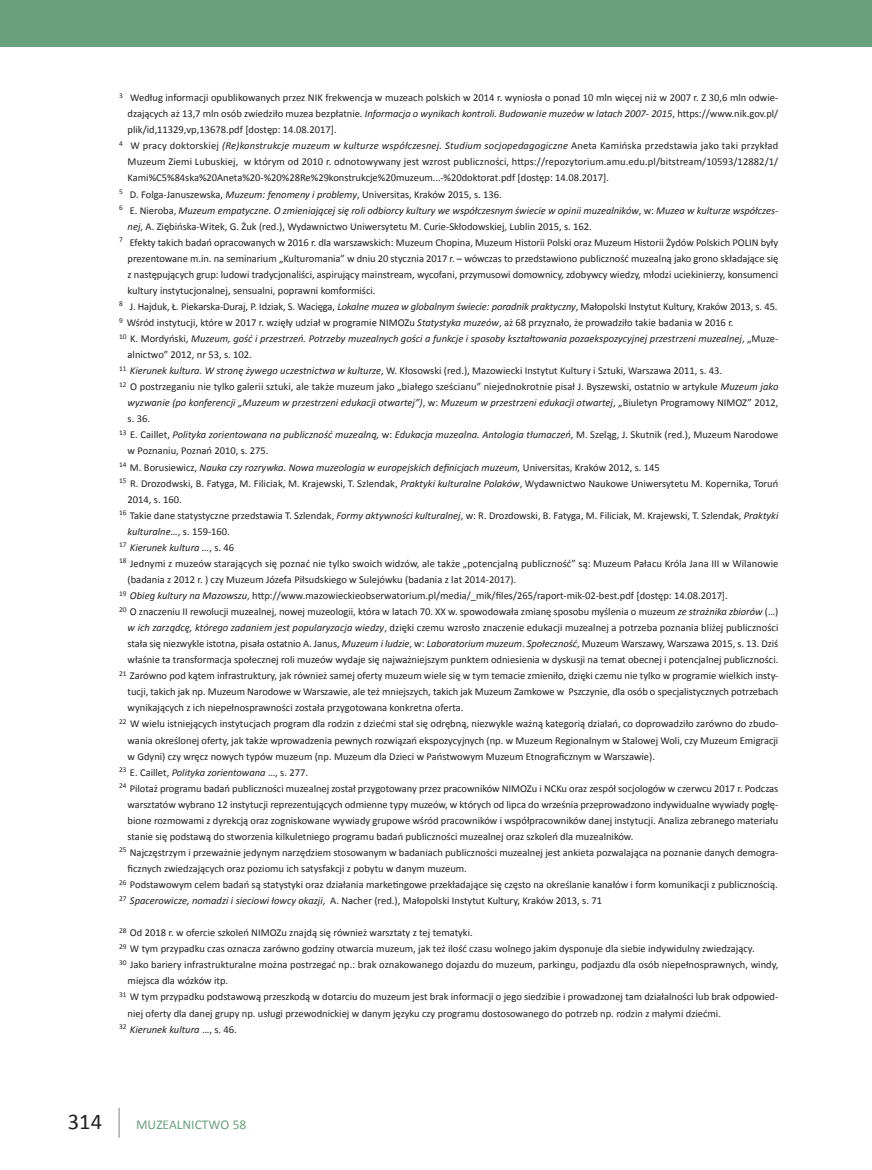
<style>
.page{position:relative;width:872px;height:1170px;background:#fff}
.page>*{position:absolute;margin:0;border:0;box-sizing:border-box;transform-origin:0 0}
.t1{font:22.5px "Calibri";color:#231f20}
.t2{font:13.5px "Calibri";color:#6ba27e}
.przypisy{font:10.5px/16px "Calibri";color:#231f20;text-align:justify}
.przypisy-2{font:italic 10.5px/16px "Calibri";color:#231f20}
.s1{font-style:italic}
.s2{font-style:normal}
</style>
<div class="page">
<hr style="left:118px;top:1107px;width:2px;height:30px;background:#a8a9ad">
<div style="left:0;top:0;width:872px;height:47px;background:#6ba27e"></div>
<p class="przypisy" style="left:128px;top:89px;width:652px;text-indent:-9px"><sup>3</sup> Według informacji opublikowanych przez NIK frekwencja w muzeach polskich w 2014 r. wyniosła o ponad 10 mln więcej niż w 2007 r. Z 30,6 mln odwie&shy;dzających aż 13,7 mln osób zwiedziło muzea bezpłatnie. <span class="s1">Informacja o wynikach kontroli. Budowanie muzeów w latach 2007- 2015</span>, https://www.nik.gov.pl/ plik/id,11329,vp,13678.pdf [dostęp: 14.08.2017].</p>
<p class="przypisy" style="left:128px;top:137px;width:652px;text-indent:-9px"><sup>4</sup> W pracy doktorskiej <span class="s1">(Re)konstrukcje muzeum w kulturze współczesnej. Studium socjopedagogiczne</span> Aneta Kamińska przedstawia jako taki przykład Muzeum Ziemi Lubuskiej, w którym od 2010 r. odnotowywany jest wzrost publiczności, https://repozytorium.amu.edu.pl/bitstream/10593/12882/1/ Kami%C5%84ska%20Aneta%20-%20%28Re%29konstrukcje%20muzeum...-%20doktorat.pdf [dostęp: 14.08.2017].</p>
<p class="przypisy" style="left:119px;top:185px;width:384px"><sup>5</sup> D. Folga-Januszewska, <span class="s1">Muzeum: fenomeny i problemy</span>, Universitas, Kraków 2015, s. 136.</p>
<p class="przypisy-2" style="left:128px;top:202px;width:652px;text-indent:-9px"><sup>6</sup> <span class="s2">E. Nieroba,</span> Muzeum empatyczne. O zmieniającej się roli odbiorcy kultury we współczesnym świecie w opinii muzealników<span class="s2">, w:</span> Muzea w kulturze współczes&shy;nej<span class="s2">, A. Ziębińska-Witek, G. Żuk (red.), Wydawnictwo Uniwersytetu M. Curie-Skłodowskiej, Lublin 2015, s. 162.</span></p>
<p class="przypisy" style="left:128px;top:234px;width:652px;text-indent:-9px"><sup>7</sup> Efekty takich badań opracowanych w 2016 r. dla warszawskich: Muzeum Chopina, Muzeum Historii Polski oraz Muzeum Historii Żydów Polskich POLIN były prezentowane m.in. na seminarium „Kulturomania” w dniu 20 stycznia 2017 r. – wówczas to przedstawiono publiczność muzealną jako grono składające się z następujących grup: ludowi tradycjonaliści, aspirujący mainstream, wycofani, przymusowi domownicy, zdobywcy wiedzy, młodzi uciekinierzy, konsumenci kultury instytucjonalnej, sensualni, poprawni komformiści.</p>
<p class="przypisy" style="left:119px;top:298px;width:660px"><sup>8</sup> J. Hajduk, Ł. Piekarska-Duraj, P. Idziak, S. Wacięga, <span class="s1">Lokalne muzea w globalnym świecie: poradnik praktyczny</span>, Małopolski Instytut Kultury, Kraków 2013, s. 45.</p>
<p class="przypisy" style="left:119px;top:314px;width:616px"><sup>9</sup> Wśród instytucji, które w 2017 r. wzięły udział w programie NIMOZu <span class="s1">Statystyka muzeów</span>, aż 68 przyznało, że prowadziło takie badania w 2016 r.</p>
<p class="przypisy-2" style="left:128px;top:330px;width:652px;text-indent:-9px"><sup>10</sup> <span class="s2">K. Mordyński,</span> Muzeum, gość i przestrzeń. Potrzeby muzealnych gości a funkcje i sposoby kształtowania pozaekspozycyjnej przestrzeni muzealnej<span class="s2">, „Muze&shy;alnictwo” 2012, nr 53, s. 102.</span></p>
<p class="przypisy" style="left:119px;top:362px;width:604px"><sup>11</sup> <span class="s1">Kierunek kultura. W stronę żywego uczestnictwa w kulturze</span>, W. Kłosowski (red.), Mazowiecki Instytut Kultury i Sztuki, Warszawa 2011, s. 43.</p>
<p class="przypisy" style="left:128px;top:378px;width:652px;text-indent:-9px"><sup>12</sup> O postrzeganiu nie tylko galerii sztuki, ale także muzeum jako „białego sześcianu” niejednokrotnie pisał J. Byszewski, ostatnio w artykule <span class="s1">Muzeum jako wyzwanie (po konferencji „Muzeum w przestrzeni edukacji otwartej”)</span>, w: <span class="s1">Muzeum w przestrzeni edukacji otwartej</span>, „Biuletyn Programowy NIMOZ” 2012, s. 36.</p>
<p class="przypisy" style="left:128px;top:426px;width:652px;text-indent:-9px"><sup>13</sup> E. Caillet, <span class="s1">Polityka zorientowana na publiczność muzealną,</span> w: <span class="s1">Edukacja muzealna. Antologia tłumaczeń</span>, M. Szeląg, J. Skutnik (red.), Muzeum Narodowe w Poznaniu, Poznań 2010, s. 275.</p>
<p class="przypisy-2" style="left:119px;top:458px;width:542px"><sup>14</sup> <span class="s2">M. Borusiewicz,</span> Nauka czy rozrywka. Nowa muzeologia w europejskich definicjach muzeum, <span class="s2">Universitas, Kraków 2012, s. 145</span></p>
<p class="przypisy" style="left:128px;top:474px;width:652px;text-indent:-9px"><sup>15</sup> R. Drozodwski, B. Fatyga, M. Filiciak, M. Krajewski, T. Szlendak, <span class="s1">Praktyki kulturalne Polaków</span>, Wydawnictwo Naukowe Uniwersytetu M. Kopernika, Toruń<br>2014, s. 160.</p>
<p class="przypisy" style="left:128px;top:506px;width:652px;text-indent:-9px"><sup>16</sup> Takie dane statystyczne przedstawia T. Szlendak, <span class="s1">Formy aktywności kulturalnej</span>, w: R. Drozdowski, B. Fatyga, M. Filiciak, M. Krajewski, T. Szlendak, <span class="s1">Praktyki kulturalne…</span>, s. 159-160.</p>
<p class="przypisy-2" style="left:119px;top:539px;width:116px"><sup>17</sup> Kierunek kultura …<span class="s2">, s. 46</span></p>
<p class="przypisy" style="left:128px;top:555px;width:652px;text-indent:-9px"><sup>18</sup> Jednymi z muzeów starających się poznać nie tylko swoich widzów, ale także „potencjalną publiczność” są: Muzeum Pałacu Króla Jana III w Wilanowie (badania z 2012 r. ) czy Muzeum Józefa Piłsudskiego w Sulejówku (badania z lat 2014-2017).</p>
<p class="przypisy" style="left:119px;top:587px;width:610px"><sup>19</sup> <span class="s1">Obieg kultury na Mazowszu</span>, http://www.mazowieckieobserwatorium.pl/media/_mik/files/265/raport-mik-02-best.pdf [dostęp: 14.08.2017].</p>
<p class="przypisy" style="left:128px;top:603px;width:652px;text-indent:-9px"><sup>20</sup> O znaczeniu II rewolucji muzealnej, nowej muzeologii, która w latach 70. XX w. spowodowała zmianę sposobu myślenia o muzeum <span class="s1">ze strażnika zbiorów</span> (…) <span class="s1">w ich zarządcę, którego zadaniem jest popularyzacja wiedzy</span>, dzięki czemu wzrosło znaczenie edukacji muzealnej a potrzeba poznania bliżej publiczności stała się niezwykle istotna, pisała ostatnio A. Janus, <span class="s1">Muzeum i ludzie</span>, w: <span class="s1">Laboratorium muzeum</span>. <span class="s1">Społeczność</span>, Muzeum Warszawy, Warszawa 2015, s. 13. Dziś właśnie ta transformacja społecznej roli muzeów wydaje się najważniejszym punktem odniesienia w dyskusji na temat obecnej i potencjalnej publiczności.</p>
<p class="przypisy" style="left:128px;top:667px;width:652px;text-indent:-9px"><sup>21</sup> Zarówno pod kątem infrastruktury, jak również samej oferty muzeum wiele się w tym temacie zmieniło, dzięki czemu nie tylko w programie wielkich insty&shy;tucji, takich jak np. Muzeum Narodowe w Warszawie, ale też mniejszych, takich jak Muzeum Zamkowe w Pszczynie, dla osób o specjalistycznych potrzebach wynikających z ich niepełnosprawności została przygotowana konkretna oferta.</p>
<p class="przypisy" style="left:128px;top:715px;width:652px;text-indent:-9px"><sup>22</sup> W wielu istniejących instytucjach program dla rodzin z dziećmi stał się odrębną, niezwykle ważną kategorią działań, co doprowadziło zarówno do zbudo&shy;wania określonej oferty, jak także wprowadzenia pewnych rozwiązań ekspozycyjnych (np. w Muzeum Regionalnym w Stalowej Woli, czy Muzeum Emigracji w Gdyni) czy wręcz nowych typów muzeum (np. Muzeum dla Dzieci w Państwowym Muzeum Etnograficznym w Warszawie).</p>
<p class="przypisy-2" style="left:119px;top:763px;width:190px"><sup>23</sup> <span class="s2">E. Caillet,</span> Polityka zorientowana <span class="s2">…, s. 277.</span></p>
<p class="przypisy" style="left:128px;top:779px;width:652px;text-indent:-9px"><sup>24</sup> Pilotaż programu badań publiczności muzealnej został przygotowany przez pracowników NIMOZu i NCKu oraz zespół socjologów w czerwcu 2017 r. Podczas warsztatów wybrano 12 instytucji reprezentujących odmienne typy muzeów, w których od lipca do września przeprowadzono indywidualne wywiady pogłę&shy;bione rozmowami z dyrekcją oraz zogniskowane wywiady grupowe wśród pracowników i współpracowników danej instytucji. Analiza zebranego materiału stanie się podstawą do stworzenia kilkuletniego programu badań publiczności muzealnej oraz szkoleń dla muzealników.</p>
<p class="przypisy" style="left:128px;top:843px;width:652px;text-indent:-9px"><sup>25</sup> Najczęstrzym i przeważnie jedynym narzędziem stosowanym w badaniach publiczności muzealnej jest ankieta pozwalająca na poznanie danych demogra&shy;ficznych zwiedzających oraz poziomu ich satysfakcji z pobytu w danym muzeum.</p>
<p class="przypisy" style="left:119px;top:876px;width:660px"><sup>26</sup> Podstawowym celem badań są statystyki oraz działania marketingowe przekładające się często na określanie kanałów i form komunikacji z publicznością.</p>
<p class="przypisy" style="left:119px;top:892px;width:484px"><sup>27</sup> <span class="s1">Spacerowicze, nomadzi i sieciowi łowcy okazji</span>, A. Nacher (red.), Małopolski Instytut Kultury, Kraków 2013, s. 71</p>
<p class="przypisy" style="left:119px;top:924px;width:355px"><sup>28</sup> Od 2018 r. w ofercie szkoleń NIMOZu znajdą się również warsztaty z tej tematyki.</p>
<p class="przypisy" style="left:119px;top:940px;width:637px"><sup>29</sup> W tym przypadku czas oznacza zarówno godziny otwarcia muzeum, jak też ilość czasu wolnego jakim dysponuje dla siebie indywidulny zwiedzający.</p>
<p class="przypisy" style="left:128px;top:956px;width:652px;text-indent:-9px"><sup>30</sup> Jako bariery infrastrukturalne można postrzegać np.: brak oznakowanego dojazdu do muzeum, parkingu, podjazdu dla osób niepełnosprawnych, windy, miejsca dla wózków itp.</p>
<p class="przypisy" style="left:128px;top:988px;width:652px;text-indent:-9px"><sup>31</sup> W tym przypadku podstawową przeszkodą w dotarciu do muzeum jest brak informacji o jego siedzibie i prowadzonej tam działalności lub brak odpowied&shy;niej oferty dla danej grupy np. usługi przewodnickiej w danym języku czy programu dostosowanego do potrzeb np. rodzin z małymi dziećmi.</p>
<p class="przypisy-2" style="left:119px;top:1020px;width:119px"><sup>32</sup> Kierunek kultura <span class="s2">…, s. 46.</span></p>
<h1 class="t1" style="left:68px;top:1107px;width:36px">314</h1>
<p class="t2" style="left:136px;top:1116px;width:112px">MUZEALNICTWO 58</p>
</div>
